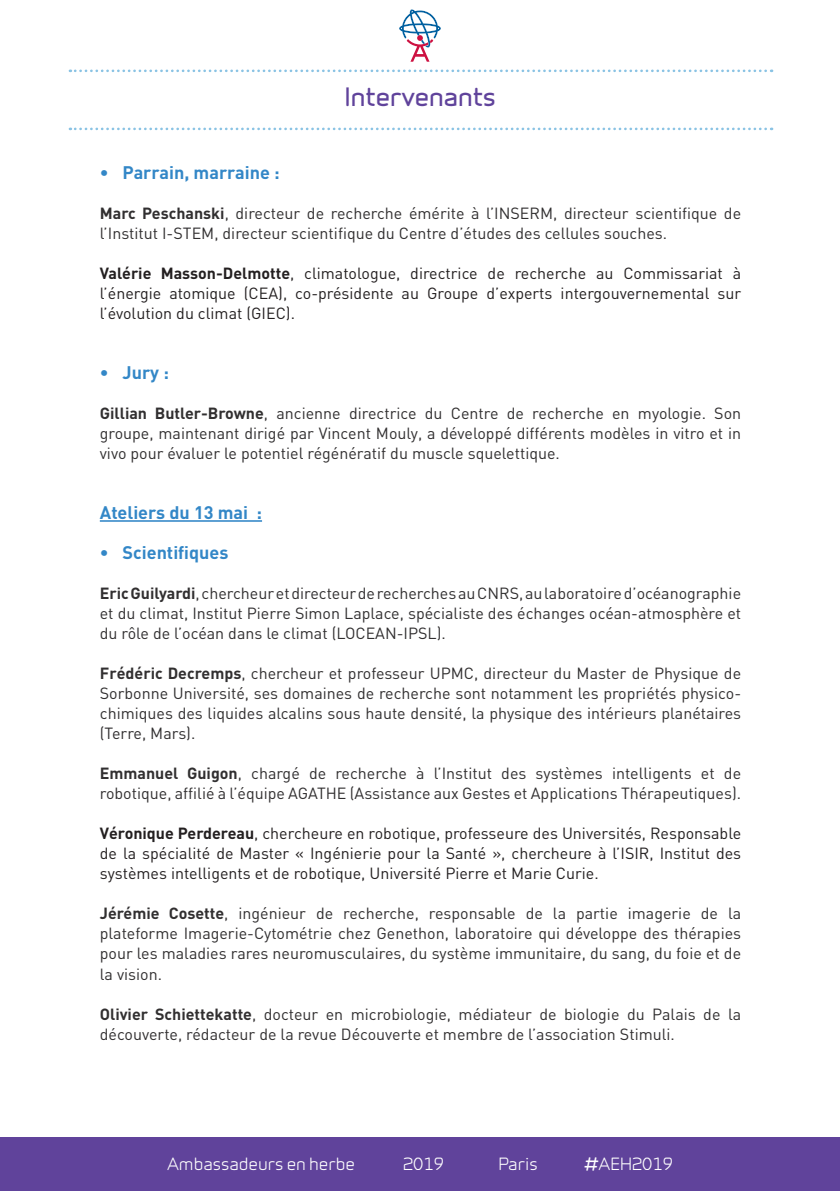
<style>
.page{position:relative;width:840px;height:1191px;background:#fff}
.page>*{position:absolute;margin:0;border:0;box-sizing:border-box;transform-origin:0 0}
.t1{font:24px "Infinity T Bold";color:#60439b}
.t2{font:700 18px "DIN";color:#3387c7}
.t3{font:16px/20px "DIN";color:#312f30;text-align:justify}
.t4{font:16px/20px "DIN";color:#231f20;text-align:justify}
.t5{font:16px "Infinity T Medium";color:#fff}
.s1{font-weight:700}
.s2{font-size:24px}
</style>
<div class="page">
<svg style="left:399px;top:9px;width:42px;height:53px"></svg>
<div style="left:0;top:1137px;width:839px;height:54px;background:#60439b"></div>
<svg style="left:70px;top:128px;width:701px;height:2px"></svg>
<svg style="left:70px;top:70px;width:701px;height:2px"></svg>
<hr style="left:100px;top:520px;width:162px;height:2px;background:#3387c7">
<h1 class="t1" style="left:344px;top:79px;width:152px">Intervenants</h1>
<p class="t2" style="left:100px;top:161px;width:181px">• Parrain, marraine :</p>
<p class="t3" style="left:100px;top:203px;width:642px"><span class="s1">Marc Peschanski</span>, directeur de recherche émérite à l’INSERM, directeur scientifique de l’Institut I-STEM, directeur scientifique du Centre d’études des cellules souches.</p>
<p class="t4" style="left:100px;top:263px;width:642px"><span class="s1">Valérie Masson-Delmotte</span>, climatologue, directrice de recherche au Commissariat à l’énergie atomique (CEA), co-présidente au Groupe d’experts intergouvernemental sur l’évolution du climat (GIEC).</p>
<p class="t2" style="left:100px;top:361px;width:71px">• Jury :</p>
<p class="t3" style="left:100px;top:403px;width:642px"><span class="s1">Gillian Butler-Browne</span>, ancienne directrice du Centre de recherche en myologie. Son groupe, maintenant dirigé par Vincent Mouly, a développé différents modèles in vitro et in vivo pour évaluer le potentiel régénératif du muscle squelettique.</p>
<p class="t2" style="left:100px;top:501px;width:164px">Ateliers du 13 mai :</p>
<p class="t2" style="left:100px;top:541px;width:130px">• Scientifiques</p>
<p class="t3" style="left:100px;top:583px;width:642px"><span class="s1">Eric Guilyardi</span>, chercheur et directeur de recherches au CNRS, au laboratoire d’océanographie et du climat, Institut Pierre Simon Laplace, spécialiste des échanges océan-atmosphère et du rôle de l’océan dans le climat (LOCEAN-IPSL).</p>
<p class="t3" style="left:100px;top:663px;width:642px"><span class="s1">Frédéric Decremps</span>, chercheur et professeur UPMC, directeur du Master de Physique de Sorbonne Université, ses domaines de recherche sont notamment les propriétés physico&shy;chimiques des liquides alcalins sous haute densité, la physique des intérieurs planétaires (Terre, Mars).</p>
<p class="t3" style="left:100px;top:763px;width:642px"><span class="s1">Emmanuel Guigon</span>, chargé de recherche à l’Institut des systèmes intelligents et de robotique, affilié à l’équipe AGATHE (Assistance aux Gestes et Applications Thérapeutiques).</p>
<p class="t4" style="left:100px;top:823px;width:642px"><span class="s1">Véronique Perdereau</span>, chercheure en robotique, professeure des Universités, Responsable de la spécialité de Master « Ingénierie pour la Santé », chercheure à l’ISIR, Institut des systèmes intelligents et de robotique, Université Pierre et Marie Curie.</p>
<p class="t3" style="left:100px;top:903px;width:642px"><span class="s1">Jérémie Cosette</span>, ingénieur de recherche, responsable de la partie imagerie de la plateforme Imagerie-Cytométrie chez Genethon, laboratoire qui développe des thérapies pour les maladies rares neuromusculaires, du système immunitaire, du sang, du foie et de la vision.</p>
<p class="t3" style="left:100px;top:1003px;width:642px"><span class="s1">Olivier Schiettekatte</span>, docteur en microbiologie, médiateur de biologie du Palais de la découverte, rédacteur de la revue Découverte et membre de l’association Stimuli.</p>
<p class="t5" style="left:167px;top:1151px;width:189px">Ambassadeurs en herbe</p>
<p class="t5" style="left:403px;top:1151px;width:42px">2019</p>
<p class="t5" style="left:498px;top:1151px;width:41px">Paris</p>
<p class="t5" style="left:583px;top:1151px;width:90px"><span class="s2">#</span>AEH2019</p>
</div>
